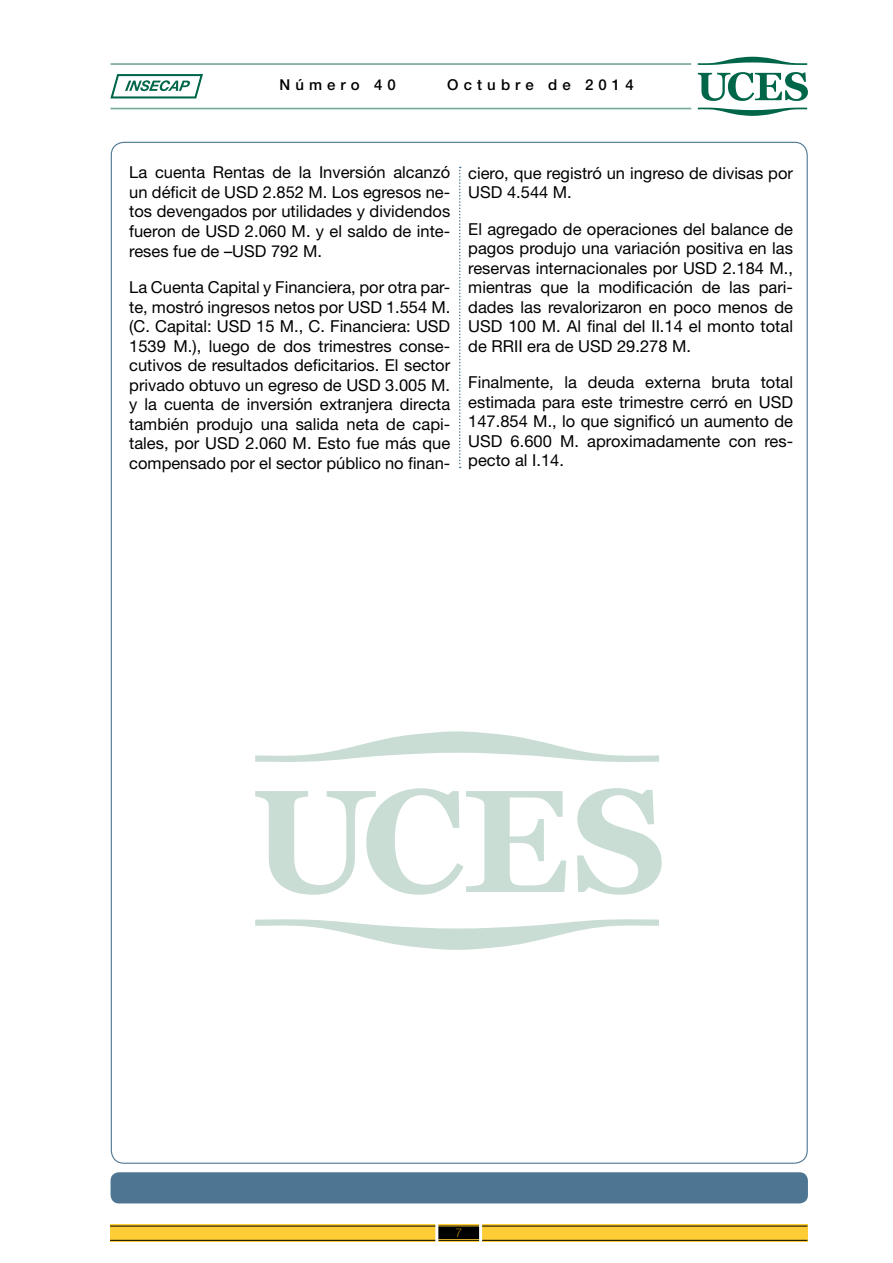
<style>
.page{position:relative;width:893px;height:1263px;background:#fff}
.page>*{position:absolute;margin:0;border:0;box-sizing:border-box;transform-origin:0 0}
.t1{font:16.5px/19.5px "Helvetica Neue LT Std";color:#000;text-align:justify}
.t2{font:500 15px "Helvetica Neue LT Std";letter-spacing:.34em;color:#000}
.t3{font:100 12px "Helvetica Neue LT Std";color:#fcc400}
</style>
<div class="page">
<div style="left:110px;top:1225px;width:697px;height:17px;background:#fecd36"></div>
<div style="left:437px;top:1227px;width:44px;height:12px;background:#000"></div>
<hr style="left:110px;top:1226px;width:697px;height:1px;background:#000">
<hr style="left:110px;top:1240px;width:697px;height:1px;background:#000">
<hr style="left:435px;top:1223px;width:3px;height:22px;background:#fff">
<hr style="left:479px;top:1224px;width:3px;height:22px;background:#fff">
<svg style="left:110px;top:74px;width:93px;height:25px"></svg>
<svg style="left:698px;top:108px;width:109px;height:8px"></svg>
<svg style="left:698px;top:57px;width:109px;height:8px"></svg>
<svg style="left:698px;top:72px;width:110px;height:29px"></svg>
<hr style="left:111px;top:63px;width:580px;height:2px;background:#76ab98">
<hr style="left:111px;top:108px;width:580px;height:1px;background:#76ab98">
<svg style="left:459px;top:167px;width:2px;height:301px"></svg>
<div style="left:111px;top:1172px;width:697px;height:31px;background:#4e7692;border-radius:9px"></div>
<svg style="left:255px;top:919px;width:404px;height:31px"></svg>
<svg style="left:255px;top:731px;width:404px;height:31px"></svg>
<svg style="left:255px;top:788px;width:311px;height:107px"></svg>
<svg style="left:577px;top:788px;width:85px;height:107px"></svg>
<p class="t2" style="left:279px;top:76px;width:118px">Número 40</p>
<p class="t2" style="left:447px;top:76px;width:188px">Octubre de 2014</p>
<p class="t1" style="left:129px;top:163px;width:322px">La cuenta Rentas de la Inversión alcanzó un déficit de USD 2.852 M. Los egresos ne&shy;tos devengados por utilidades y dividendos fueron de USD 2.060 M. y el saldo de inte&shy;reses fue de –USD 792 M.</p>
<p class="t1" style="left:129px;top:277px;width:322px">La Cuenta Capital y Financiera, por otra par&shy;te, mostró ingresos netos por USD 1.554 M. (C. Capital: USD 15 M., C. Financiera: USD 1539 M.), luego de dos trimestres conse&shy;cutivos de resultados deficitarios. El sector privado obtuvo un egreso de USD 3.005 M. y la cuenta de inversión extranjera directa también produjo una salida neta de capi&shy;tales, por USD 2.060 M. Esto fue más que compensado por el sector público no finan-</p>
<p class="t1" style="left:468px;top:163px;width:326px">ciero, que registró un ingreso de divisas por<br>USD 4.544 M.</p>
<p class="t1" style="left:468px;top:219px;width:326px">El agregado de operaciones del balance de pagos produjo una variación positiva en las reservas internacionales por USD 2.184 M., mientras que la modificación de las pari&shy;dades las revalorizaron en poco menos de USD 100 M. Al final del II.14 el monto total de RRII era de USD 29.278 M.</p>
<p class="t1" style="left:468px;top:372px;width:326px">Finalmente, la deuda externa bruta total estimada para este trimestre cerró en USD 147.854 M., lo que significó un aumento de USD 6.600 M. aproximadamente con res&shy;pecto al I.14.</p>
<p class="t3" style="left:455px;top:1226px;width:8px">7</p>
</div>
